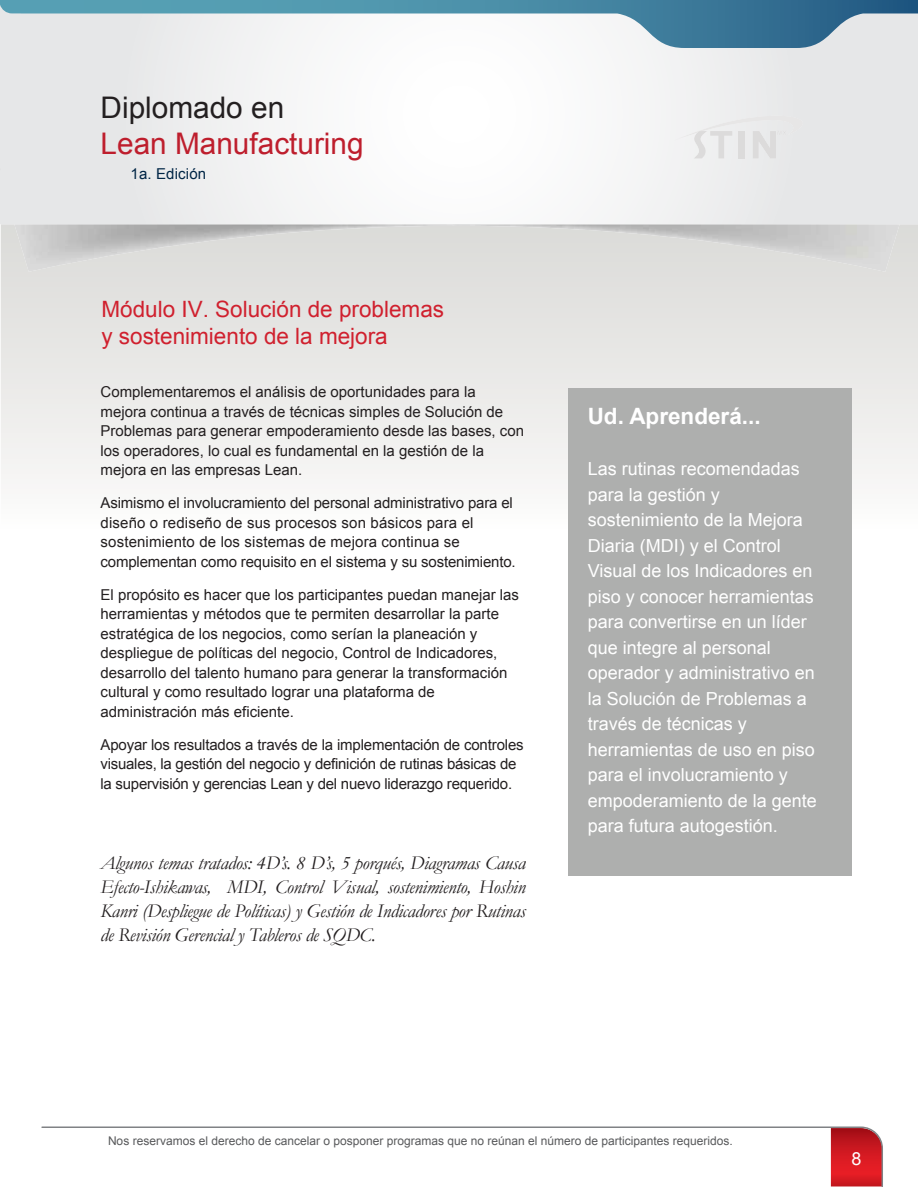
<style>
.page{position:relative;width:918px;height:1188px;background:#fff}
.page>*{position:absolute;margin:0;border:0;box-sizing:border-box;transform-origin:0 0}
.t1{font:29.7px "Arial";color:#be1e2d}
.t2{font:29.7px "Arial";color:#231f20}
.t3{font:22.5px/27px "Arial";color:#d0202e}
.t4{font:700 22.5px "Arial";color:#fff}
.t5{font:italic 19.5px/24px "Garamond";letter-spacing:-.015em;color:#231f20;text-align:justify}
.t6{font:18px/25.5px "Arial";color:#fff}
.t7{font:15px/19.5px "Arial";color:#231f20}
.t8{font:15px "Arial";letter-spacing:.01em;color:#002545}
.t9{font:12px "Arial";color:#58595b}
</style>
<div class="page">
<svg style="left:1px;top:224px;width:917px;height:255px"></svg>
<img style="left:14px;top:224px;width:886px;height:48px">
<svg style="left:0;top:48px;width:918px;height:176px"></svg>
<svg style="left:0;top:0;width:918px;height:48px"></svg>
<svg style="left:675px;top:116px;width:133px;height:42px"></svg>
<svg style="left:41px;top:1126px;width:842px;height:60px"></svg>
<div style="left:568px;top:389px;width:284px;height:487px;background:#aeafae"></div>
<h1 class="t2" style="left:101px;top:88px;width:185px">Diplomado en</h1>
<h1 class="t1" style="left:101px;top:124px;width:265px">Lean Manufacturing</h1>
<p class="t8" style="left:131px;top:164px;width:77px">1a. Edición</p>
<h2 class="t3" style="left:101px;top:296px;width:344px">Módulo IV. Solución de problemas y sostenimiento de la mejora</h2>
<p class="t7" style="left:101px;top:382px;width:425px">Complementaremos el análisis de oportunidades para la mejora continua a través de técnicas simples de Solución de Problemas para generar empoderamiento desde las bases, con los operadores, lo cual es fundamental en la gestión de la mejora en las empresas Lean.</p>
<p class="t7" style="left:101px;top:493px;width:417px">Asimismo el involucramiento del personal administrativo para el diseño o rediseño de sus procesos son básicos para el sostenimiento de los sistemas de mejora continua se complementan como requisito en el sistema y su sostenimiento.</p>
<p class="t7" style="left:101px;top:585px;width:420px">El propósito es hacer que los participantes puedan manejar las herramientas y métodos que te permiten desarrollar la parte estratégica de los negocios, como serían la planeación y despliegue de políticas del negocio, Control de Indicadores, desarrollo del talento humano para generar la transformación cultural y como resultado lograr una plataforma de administración más eficiente.</p>
<p class="t7" style="left:101px;top:735px;width:425px">Apoyar los resultados a través de la implementación de controles visuales, la gestión del negocio y definición de rutinas básicas de la supervisión y gerencias Lean y del nuevo liderazgo requerido.</p>
<p class="t5" style="left:101px;top:851px;width:427px">Algunos temas tratados: 4D’s. 8 D’s, 5 porqués, Diagramas Causa Efecto-Ishikawas, MDI, Control Visual, sostenimiento, Hoshin Kanri (Despliegue de Políticas) y Gestión de Indicadores por Rutinas de Revisión Gerencial y Tableros de SQDC.</p>
<h2 class="t4" style="left:588px;top:401px;width:174px">Ud. Aprenderá...</h2>
<p class="t6" style="left:588px;top:456px;width:231px">Las rutinas recomendadas para la gestión y sostenimiento de la Mejora<br>Diaria (MDI) y el Control<br>Visual de los Indicadores en piso y conocer herramientas para convertirse en un líder que integre al personal operador y administrativo en la Solución de Problemas a través de técnicas y herramientas de uso en piso para el involucramiento y empoderamiento de la gente para futura autogestión.</p>
<p class="t9" style="left:108px;top:1133px;width:626px">Nos reservamos el derecho de cancelar o posponer programas que no reúnan el número de participantes requeridos.</p>
<p class="t6" style="left:852px;top:1146px;width:12px">8</p>
</div>
